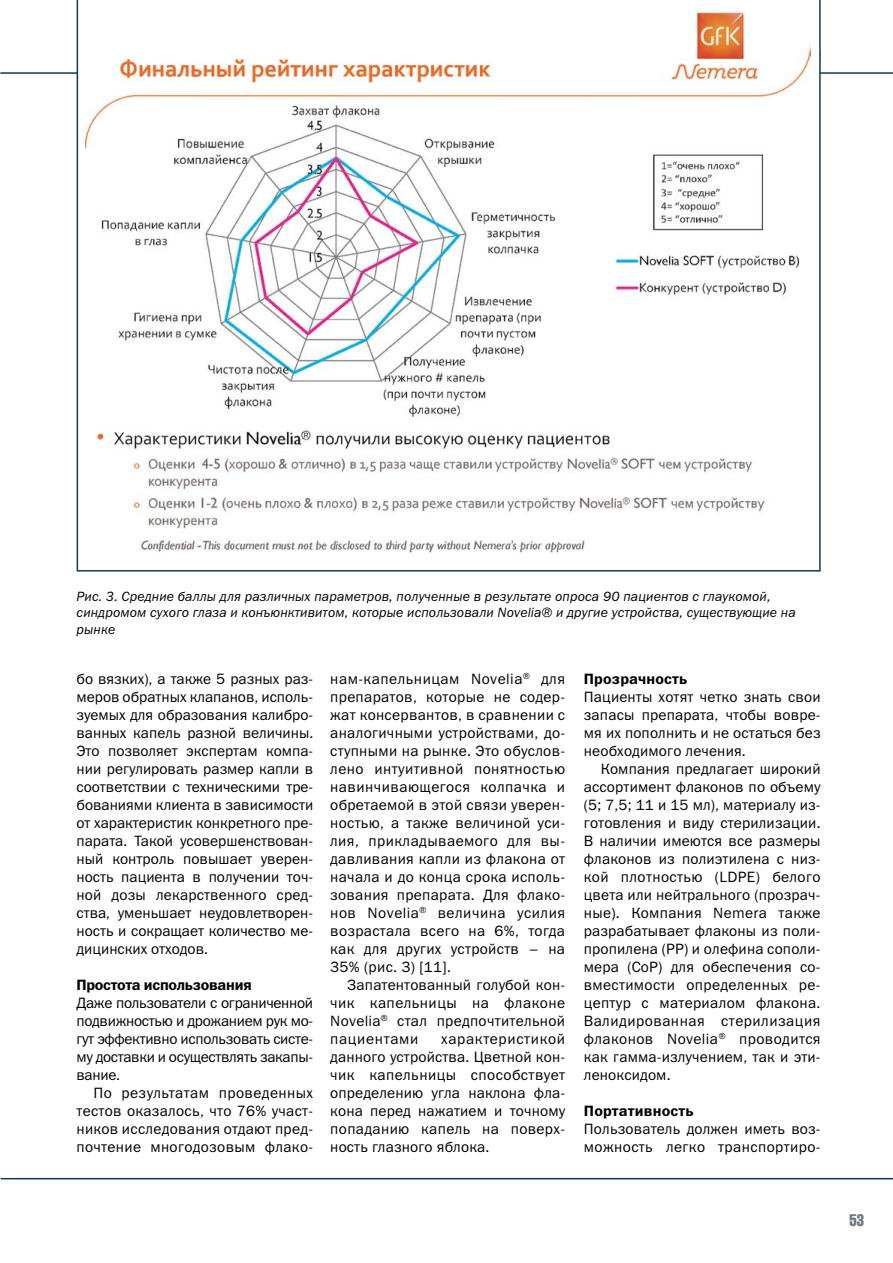
<style>
.page{position:relative;width:893px;height:1263px;background:#fff}
.page>*{position:absolute;margin:0;border:0;box-sizing:border-box;transform-origin:0 0}
.t1{font:16.5px "Helios Compressed";color:#6d7881;scale:.95 1}
.t2{font:15px/18px "Franklin Gothic Book C";letter-spacing:.01em;color:#000;text-align:justify}
.t3{font:15px "Franklin Gothic Demi C";letter-spacing:.01em;color:#000}
.t4{font:15px "Franklin Gothic Demi C";letter-spacing:-.02em;color:#000}
.t5{font:italic 13.5px/16.5px "Franklin Gothic Book C";letter-spacing:.01em;color:#000}
</style>
<div class="page">
<hr style="left:1px;top:1178px;width:892px;height:1px;background:#10385a">
<hr style="left:0;top:72px;width:893px;height:2px;background:#10385a">
<svg style="left:77px;top:0;width:744px;height:572px"></svg>
<p class="t5" style="left:77px;top:588px;width:721px">Рис. 3. Средние баллы для различных параметров, полученные в результате опроса 90 пациентов с глаукомой, синдромом сухого глаза и конъюнктивитом, которые использовали Novelia® и другие устройства, существующие на рынке</p>
<p class="t2" style="left:76px;top:670px;width:238px">бо вязких), а также 5 разных раз&shy;меров обратных клапанов, исполь&shy;зуемых для образования калибро&shy;ванных капель разной величины.<br>Это позволяет экспертам компа&shy;нии регулировать размер капли в соответствии с техническими тре&shy;бованиями клиента в зависимости от характеристик конкретного пре&shy;парата. Такой усовершенствован&shy;ный контроль повышает уверен&shy;ность пациента в получении точ&shy;ной дозы лекарственного сред&shy;ства, уменьшает неудовлетворен&shy;ность и сокращает количество ме&shy;дицинских отходов.</p>
<p class="t4" style="left:76px;top:976px;width:177px">Простота использования</p>
<p class="t2" style="left:76px;top:994px;width:238px">Даже пользователи с ограниченной подвижностью и дрожанием рук мо&shy;гут эффективно использовать систе&shy;му доставки и осуществлять закапы&shy;вание.</p>
<p class="t2" style="left:76px;top:1084px;width:238px;text-indent:17px">По результатам проведенных тестов оказалось, что 76% участ&shy;ников исследования отдают пред&shy;почтение многодозовым флако-</p>
<p class="t2" style="left:330px;top:670px;width:236px">нам-капельницам Novelia<sup>®</sup> для препаратов, которые не содер&shy;жат консервантов, в сравнении с аналогичными устройствами, до&shy;ступными на рынке. Это обуслов&shy;лено интуитивной понятностью навинчивающегося колпачка и обретаемой в этой связи уверен&shy;ностью, а также величиной уси&shy;лия, прикладываемого для вы&shy;давливания капли из флакона от начала и до конца срока исполь&shy;зования препарата. Для флако&shy;нов Novelia<sup>®</sup> величина усилия возрастала всего на 6%, тогда как для других устройств – на 35% (рис. 3) [11].</p>
<p class="t2" style="left:330px;top:976px;width:236px;text-indent:17px">Запатентованный голубой кон&shy;чик капельницы на флаконе Novelia<sup>®</sup> стал предпочтительной пациентами</p>
<p class="t2" style="left:330px;top:1030px;width:236px;text-indent:111px">характеристикой данного устройства. Цветной кон&shy;чик капельницы способствует определению угла наклона фла&shy;кона перед нажатием и точному попаданию капель на поверх&shy;ность глазного яблока.</p>
<p class="t3" style="left:584px;top:670px;width:105px">Прозрачность</p>
<p class="t2" style="left:584px;top:688px;width:238px">Пациенты хотят четко знать свои запасы препарата, чтобы вовре&shy;мя их пополнить и не остаться без необходимого лечения.</p>
<p class="t2" style="left:584px;top:760px;width:238px;text-indent:17px">Компания предлагает широкий ассортимент флаконов по объему (5; 7,5; 11 и 15 мл), материалу из&shy;готовления и виду стерилизации.<br>В наличии имеются все размеры флаконов из полиэтилена с низ&shy;кой плотностью (LDPE) белого цвета или нейтрального (прозрач&shy;ные). Компания Nemera также разрабатывает флаконы из поли&shy;пропилена (PP) и олефина сополи&shy;мера (CoP) для обеспечения со&shy;вместимости определенных ре&shy;цептур с материалом флакона.<br>Валидированная стерилизация флаконов Novelia<sup>®</sup> проводится как гамма-излучением, так и эти&shy;леноксидом.</p>
<p class="t3" style="left:584px;top:1102px;width:111px">Портативность</p>
<p class="t2" style="left:584px;top:1120px;width:238px">Пользователь должен иметь воз&shy;можность легко транспортиро-</p>
<p class="t1" style="left:850px;top:1210px;width:17px">53</p>
</div>
